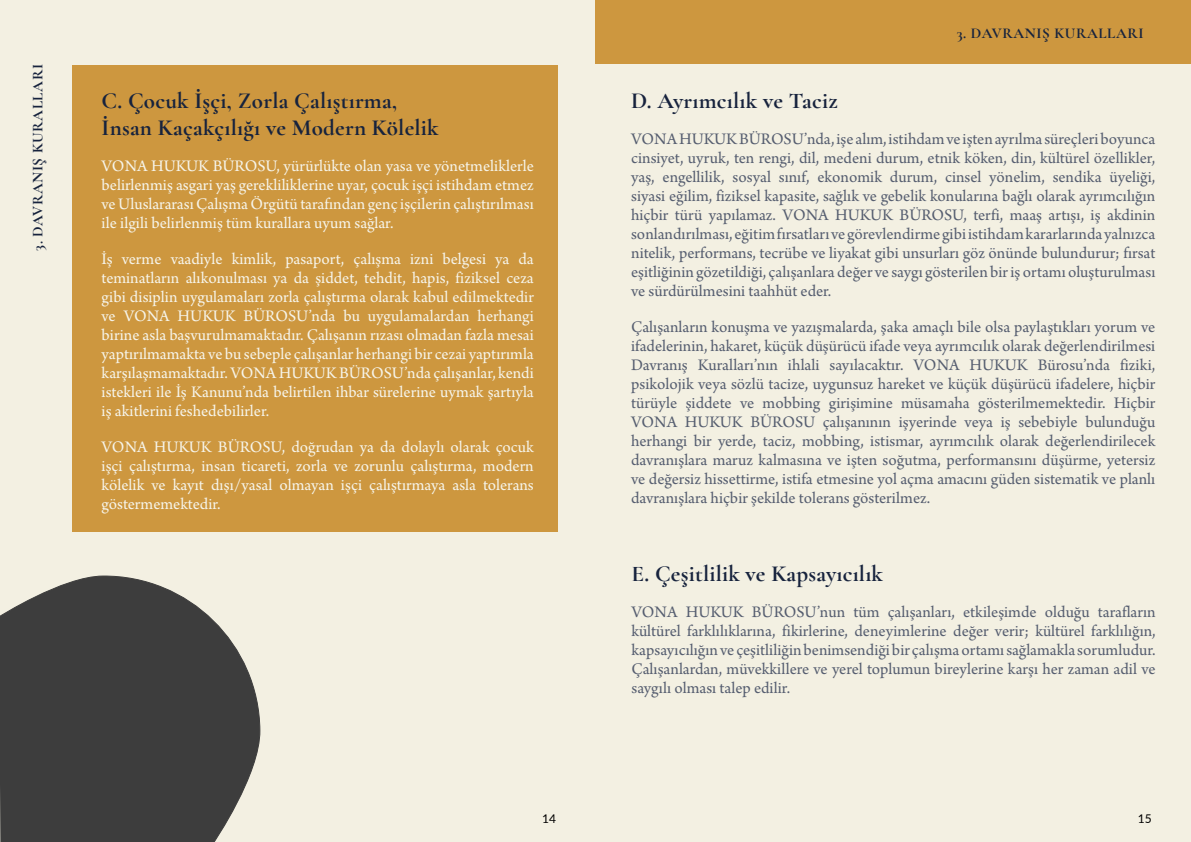
<style>
.page{position:relative;width:1191px;height:842px;background:#f3f0e2}
.page>*{position:absolute;margin:0;border:0;box-sizing:border-box;transform-origin:0 0}
.t1{font:700 23px/27px "Cormorant Garamond";letter-spacing:.01em;color:#17233d}
.t2{font:17px/19px "Arno Pro";color:#565e70;text-align:justify}
.t3{font:17px/19px "Arno Pro";color:#f6f4e9;text-align:justify}
.t4{font:700 15px "Cormorant Garamond";letter-spacing:.04em;color:#17233d}
.t5{font:12px "Lato";color:#000}
</style>
<div class="page">
<div style="left:72px;top:65px;width:486px;height:467px;background:#cd973f"></div>
<div style="left:595px;top:1px;width:596px;height:63px;background:#cd973f"></div>
<svg style="left:0;top:575px;width:261px;height:267px;fill:#3d3d3d"></svg>
<p class="t4" style="left:28px;top:251px;width:188px;rotate:-90deg">3. DAVRANIŞ KURALLARI</p>
<h1 class="t1" style="left:102px;top:87px;width:338px">C. Çocuk İşçi, Zorla Çalıştırma,<br>İnsan Kaçakçılığı ve Modern Kölelik</h1>
<p class="t3" style="left:102px;top:157px;width:434px">VONA HUKUK BÜROSU, yürürlükte olan yasa ve yönetmeliklerle belirlenmiş asgari yaş gerekliliklerine uyar, çocuk işçi istihdam etmez ve Uluslararası Çalışma Örgütü tarafından genç işçilerin çalıştırılması ile ilgili belirlenmiş tüm kurallara uyum sağlar.</p>
<p class="t3" style="left:102px;top:250px;width:434px">İş verme vaadiyle kimlik, pasaport, çalışma izni belgesi ya da teminatların alıkonulması ya da şiddet, tehdit, hapis, fiziksel ceza gibi disiplin uygulamaları zorla çalıştırma olarak kabul edilmektedir ve VONA HUKUK BÜROSU’nda bu uygulamalardan herhangi birine asla başvurulmamaktadır. Çalışanın rızası olmadan fazla mesai yaptırılmamakta ve bu sebeple çalışanlar herhangi bir cezai yaptırımla karşılaşmamaktadır. VONA HUKUK BÜROSU’nda çalışanlar, kendi istekleri ile İş Kanunu’nda belirtilen ihbar sürelerine uymak şartıyla iş akitlerini feshedebilirler.</p>
<p class="t3" style="left:102px;top:438px;width:434px">VONA HUKUK BÜROSU, doğrudan ya da dolaylı olarak çocuk işçi çalıştırma, insan ticareti, zorla ve zorunlu çalıştırma, modern kölelik ve kayıt dışı/yasal olmayan işçi çalıştırmaya asla tolerans göstermemektedir.</p>
<p class="t4" style="left:957px;top:24px;width:188px">3. DAVRANIŞ KURALLARI</p>
<h1 class="t1" style="left:631px;top:87px;width:208px">D. Ayrımcılık ve Taciz</h1>
<p class="t2" style="left:631px;top:130px;width:526px">VONA HUKUK BÜROSU’nda, işe alım, istihdam ve işten ayrılma süreçleri boyunca cinsiyet, uyruk, ten rengi, dil, medeni durum, etnik köken, din, kültürel özellikler, yaş, engellilik, sosyal sınıf, ekonomik durum, cinsel yönelim, sendika üyeliği, siyasi eğilim, fiziksel kapasite, sağlık ve gebelik konularına bağlı olarak ayrımcılığın hiçbir türü yapılamaz. VONA HUKUK BÜROSU, terfi, maaş artışı, iş akdinin sonlandırılması, eğitim fırsatları ve görevlendirme gibi istihdam kararlarında yalnızca nitelik, performans, tecrübe ve liyakat gibi unsurları göz önünde bulundurur; fırsat eşitliğinin gözetildiği, çalışanlara değer ve saygı gösterilen bir iş ortamı oluşturulması ve sürdürülmesini taahhüt eder.</p>
<p class="t2" style="left:631px;top:318px;width:526px">Çalışanların konuşma ve yazışmalarda, şaka amaçlı bile olsa paylaştıkları yorum ve ifadelerinin, hakaret, küçük düşürücü ifade veya ayrımcılık olarak değerlendirilmesi Davranış Kuralları’nın ihlali sayılacaktır. VONA HUKUK Bürosu’nda fiziki, psikolojik veya sözlü tacize, uygunsuz hareket ve küçük düşürücü ifadelere, hiçbir türüyle şiddete ve mobbing girişimine müsamaha gösterilmemektedir. Hiçbir VONA HUKUK BÜROSU çalışanının işyerinde veya iş sebebiyle bulunduğu herhangi bir yerde, taciz, mobbing, istismar, ayrımcılık olarak değerlendirilecek davranışlara maruz kalmasına ve işten soğutma, performansını düşürme, yetersiz ve değersiz hissettirme, istifa etmesine yol açma amacını güden sistematik ve planlı davranışlara hiçbir şekilde tolerans gösterilmez.</p>
<h1 class="t1" style="left:631px;top:560px;width:253px">E. Çeşitlilik ve Kapsayıcılık</h1>
<p class="t2" style="left:631px;top:603px;width:526px">VONA HUKUK BÜROSU’nun tüm çalışanları, etkileşimde olduğu tarafların kültürel farklılıklarına, fikirlerine, deneyimlerine değer verir; kültürel farklılığın, kapsayıcılığın ve çeşitliliğin benimsendiği bir çalışma ortamı sağlamakla sorumludur.<br>Çalışanlardan, müvekkillere ve yerel toplumun bireylerine karşı her zaman adil ve saygılı olması talep edilir.</p>
<p class="t5" style="left:542px;top:810px;width:15px">14</p>
<p class="t5" style="left:1137px;top:810px;width:15px">15</p>
</div>
